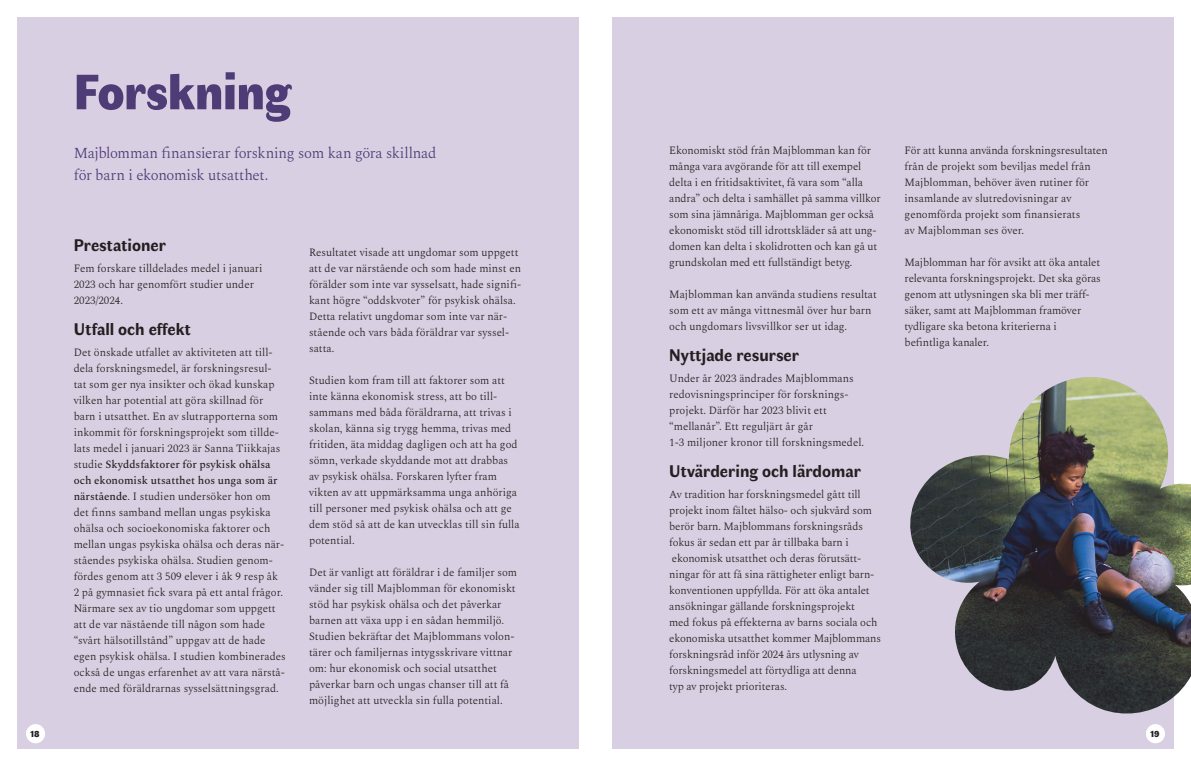
<style>
.page{position:relative;width:1191px;height:766px;background:#fff}
.page>*{position:absolute;margin:0;border:0;box-sizing:border-box;transform-origin:0 0}
._2_Purple_Faune_Bold_50{font:900 50px "Faune Display";letter-spacing:-.01em;color:#4d3c76}
.t1{font:700 17px "Faune Text";color:#231f20}
.t2{font:300 15px/22px "Spectral";letter-spacing:-.015em;color:#4d3c76}
.t3{font:300 11px/16px "Spectral";color:#231f20}
.t4{font:900 9px "Faune Display";color:#231f20}
.s1{font-weight:500}
</style>
<div class="page">
<div style="left:612px;top:17px;width:562px;height:731px;background:#d9cfe2"></div>
<div style="left:17px;top:17px;width:561px;height:731px;background:#d9cfe2"></div>
<div style="left:26px;top:724px;width:19px;height:19px;background:#fff;border-radius:50%"></div>
<div style="left:1145px;top:724px;width:20px;height:19px;background:#fff;border-radius:50%"></div>
<img style="left:910px;top:377px;width:281px;height:337px">
<p class="_2_Purple_Faune_Bold_50" style="left:74px;top:55px;width:219px">Forskning</p>
<p class="t2" style="left:74px;top:141px;width:364px">Majblomman finansierar forskning som kan göra skillnad för barn i ekonomisk utsatthet.</p>
<p class="t1" style="left:74px;top:233px;width:94px">Prestationer</p>
<p class="t3" style="left:74px;top:259px;width:190px">Fem forskare tilldelades medel i januari<br>2023 och har genomfört studier under</p>
<p class="t3" style="left:74px;top:291px;width:51px">2023/2024.</p>
<p class="t1" style="left:74px;top:317px;width:119px">Utfall och effekt</p>
<p class="t3" style="left:74px;top:343px;width:213px">Det önskade utfallet av aktiviteten att till&shy;dela forskningsmedel, är forskningsresul&shy;tat som ger nya insikter och ökad kunskap vilken har potential att göra skillnad för barn i utsatthet. En av slutrapporterna som inkommit för forskningsprojekt som tillde&shy;lats medel i januari 2023 är Sanna Tiikkajas studie <span class="s1">Skyddsfaktorer för psykisk ohälsa och ekonomisk utsatthet hos unga som är närstående</span>. I studien undersöker hon om det finns samband mellan ungas psykiska ohälsa och socioekonomiska faktorer och mellan ungas psykiska ohälsa och deras när&shy;ståendes psykiska ohälsa. Studien genom&shy;fördes genom att 3 509 elever i åk 9 resp åk 2 på gymnasiet fick svara på ett antal frågor.<br>Närmare sex av tio ungdomar som uppgett att de var nästående till någon som hade “svårt hälsotillstånd” uppgav att de hade egen psykisk ohälsa. I studien kombinerades också de ungas erfarenhet av att vara närstå&shy;ende med föräldrarnas sysselsättningsgrad.</p>
<p class="t3" style="left:309px;top:243px;width:214px">Resultatet visade att ungdomar som uppgett att de var närstående och som hade minst en förälder som inte var sysselsatt, hade signifi&shy;kant högre “oddskvoter” för psykisk ohälsa.<br>Detta relativt ungdomar som inte var när&shy;stående och vars båda föräldrar var syssel&shy;satta.</p>
<p class="t3" style="left:309px;top:371px;width:212px">Studien kom fram till att faktorer som att inte känna ekonomisk stress, att bo till&shy;sammans med båda föräldrarna, att trivas i skolan, känna sig trygg hemma, trivas med fritiden, äta middag dagligen och att ha god sömn, verkade skyddande mot att drabbas av psykisk ohälsa. Forskaren lyfter fram vikten av att uppmärksamma unga anhöriga till personer med psykisk ohälsa och att ge dem stöd så att de kan utvecklas till sin fulla potential.</p>
<p class="t3" style="left:309px;top:563px;width:209px">Det är vanligt att föräldrar i de familjer som vänder sig till Majblomman för ekonomiskt stöd har psykisk ohälsa och det påverkar barnen att växa upp i en sådan hemmiljö.<br>Studien bekräftar det Majblommans volon&shy;tärer och familjernas intygsskrivare vittnar om: hur ekonomisk och social utsatthet påverkar barn och ungas chanser till att få möjlighet att utveckla sin fulla potential.</p>
<p class="t3" style="left:669px;top:141px;width:213px">Ekonomiskt stöd från Majblomman kan för många vara avgörande för att till exempel delta i en fritidsaktivitet, få vara som “alla andra” och delta i samhället på samma villkor som sina jämnåriga. Majblomman ger också ekonomiskt stöd till idrottskläder så att ung&shy;domen kan delta i skolidrotten och kan gå ut grundskolan med ett fullständigt betyg.</p>
<p class="t3" style="left:669px;top:285px;width:209px">Majblomman kan använda studiens resultat som ett av många vittnesmål över hur barn och ungdomars livsvillkor ser ut idag.</p>
<p class="t1" style="left:669px;top:343px;width:131px">Nyttjade resurser</p>
<p class="t3" style="left:669px;top:369px;width:196px">Under år 2023 ändrades Majblommans redovisningsprinciper för forsknings&shy;projekt. Därför har 2023 blivit ett “mellanår”. Ett reguljärt år går<br>1-3 miljoner kronor till forskningsmedel.</p>
<p class="t1" style="left:669px;top:459px;width:193px">Utvärdering och lärdomar</p>
<p class="t3" style="left:669px;top:485px;width:213px">Av tradition har forskningsmedel gått till projekt inom fältet hälso- och sjukvård som berör barn. Majblommans forskningsråds fokus är sedan ett par år tillbaka barn i ekonomisk utsatthet och deras förutsätt&shy;ningar för att få sina rättigheter enligt barn&shy;konventionen uppfyllda. För att öka antalet ansökningar gällande forskningsprojekt<br>med fokus på effekterna av barns sociala och ekonomiska utsatthet kommer Majblommans forskningsråd inför 2024 års utlysning av forskningsmedel att förtydliga att denna<br>typ av projekt prioriteras.</p>
<p class="t3" style="left:904px;top:141px;width:204px">För att kunna använda forskningsresultaten från de projekt som beviljas medel från Majblomman, behöver även rutiner för insamlande av slutredovisningar av genomförda projekt som finansierats<br>av Majblomman ses över.</p>
<p class="t3" style="left:904px;top:253px;width:198px">Majblomman har för avsikt att öka antalet relevanta forskningsprojekt. Det ska göras genom att utlysningen ska bli mer träff&shy;säker, samt att Majblomman framöver tydligare ska betona kriterierna i befintliga kanaler.</p>
<p class="t4" style="left:30px;top:727px;width:11px">18</p>
<p class="t4" style="left:1150px;top:727px;width:11px">19</p>
</div>
